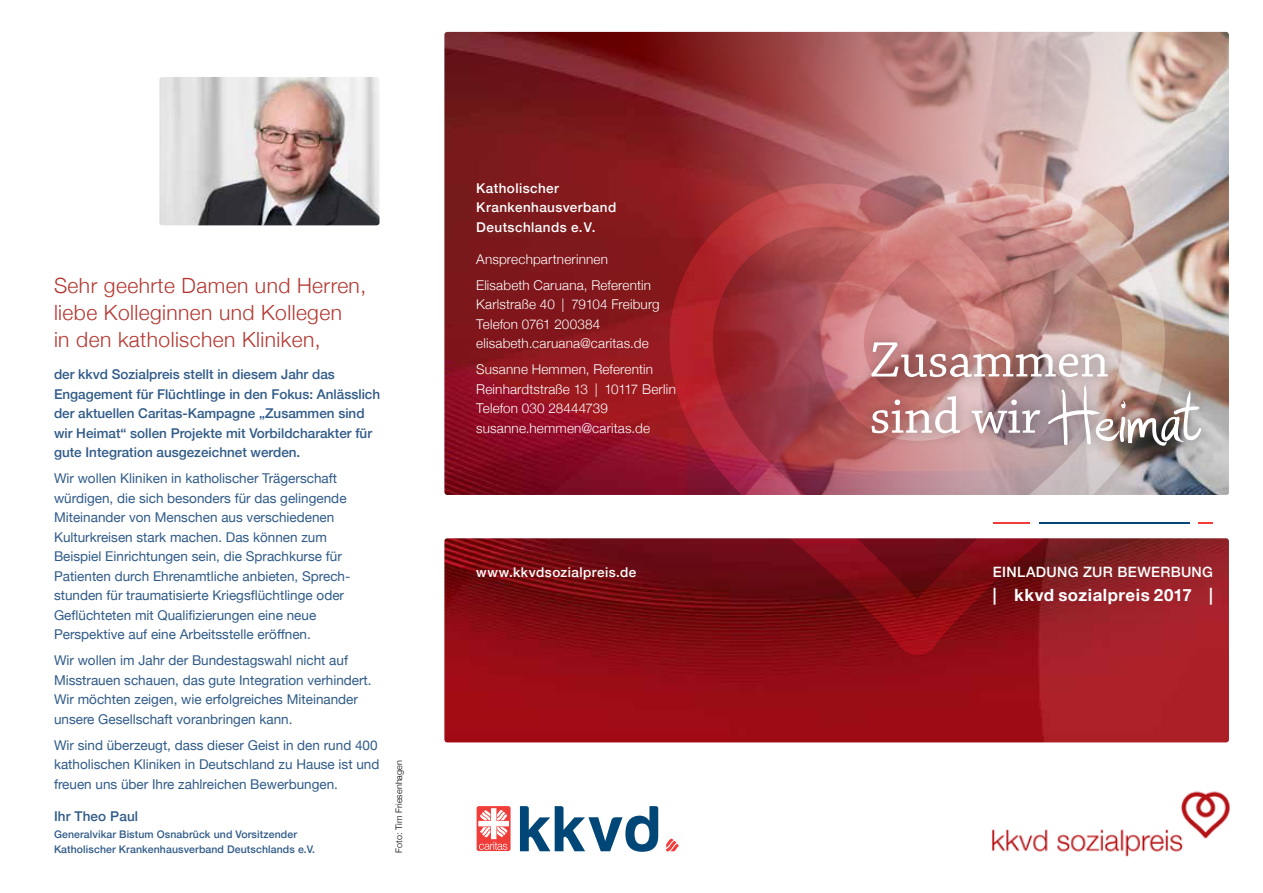
<style>
.page{position:relative;width:1263px;height:893px;background:#fff}
.page>*{position:absolute;margin:0;border:0;box-sizing:border-box;transform-origin:0 0}
.t1{font:99.9px "Hashtag";letter-spacing:-.085em;color:#fff}
.t2{font:52.5px/56.2px "Chaparral Pro";letter-spacing:-.005em;color:#fff}
.t3{font:300 21px/27px "Helvetica Neue";letter-spacing:.02em;color:#b33731}
.t4{font:700 16.8px "Helvetica Neue";letter-spacing:.03em;color:#fff}
.t5{font:500 14.25px "Helvetica Neue";letter-spacing:.02em;color:#fff}
.t6{font:13.5px/19.5px "Helvetica Neue";color:#305b88}
.t7{font:500 13.5px/19.5px "Helvetica Neue";color:#305b88}
.t8{font:300 13.5px/19.5px "Helvetica Neue";letter-spacing:.01em;color:#fff}
.t9{font:500 13.5px/19.5px "Helvetica Neue";letter-spacing:.035em;color:#fff}
.t10{font:500 10.5px/15px "Helvetica Neue";letter-spacing:.01em;color:#305b88}
.t11{font:300 9px "Helvetica Neue";letter-spacing:.01em;color:#000}
</style>
<div class="page">
<img style="left:444px;top:32px;width:243px;height:463px">
<img style="left:687px;top:32px;width:542px;height:463px">
<img style="left:444px;top:538px;width:785px;height:204px">
<svg style="left:477px;top:806px;width:34px;height:45px"></svg>
<svg style="left:666px;top:838px;width:13px;height:13px"></svg>
<svg style="left:520px;top:806px;width:138px;height:46px"></svg>
<img style="left:992px;top:791px;width:238px;height:66px">
<img style="left:669px;top:183px;width:496px;height:472px">
<div style="left:858px;top:329px;width:262px;height:118px;background:#000;opacity:.25"></div>
<div style="left:1035px;top:372px;width:179px;height:87px;background:#000;opacity:.25"></div>
<hr style="left:993px;top:522px;width:37px;height:2px;background:#f13d3a">
<hr style="left:1039px;top:522px;width:150px;height:2px;background:#004677">
<svg style="left:1198px;top:522px;width:15px;height:2px"></svg>
<img style="left:159px;top:77px;width:220px;height:148px">
<h3 class="t3" style="left:54px;top:271px;width:314px">Sehr geehrte Damen und Herren, liebe Kolleginnen und Kollegen<br>in den katholischen Kliniken,</h3>
<p class="t7" style="left:54px;top:364px;width:328px">der kkvd Sozialpreis stellt in diesem Jahr das Engagement für Flüchtlinge in den Fokus: Anlässlich der aktuellen Caritas-Kampagne „Zusammen sind wir Heimat“ sollen Projekte mit Vorbildcharakter für gute Integration ausgezeichnet werden.</p>
<p class="t6" style="left:54px;top:470px;width:298px">Wir wollen Kliniken in katholischer Trägerschaft würdigen, die sich besonders für das gelingende Miteinander von Menschen aus verschiedenen Kulturkreisen stark machen. Das können zum Beispiel Einrichtungen sein, die Sprachkurse für Patienten durch Ehrenamtliche anbieten, Sprech&shy;stunden für traumatisierte Kriegsflüchtlinge oder Geflüchteten mit Qualifizierungen eine neue Perspektive auf eine Arbeitsstelle eröffnen.</p>
<p class="t6" style="left:54px;top:651px;width:319px">Wir wollen im Jahr der Bundestagswahl nicht auf Misstrauen schauen, das gute Integration verhindert.<br>Wir möchten zeigen, wie erfolgreiches Miteinander unsere Gesellschaft voranbringen kann.</p>
<p class="t6" style="left:54px;top:736px;width:327px">Wir sind überzeugt, dass dieser Geist in den rund 400 katholischen Kliniken in Deutschland zu Hause ist und freuen uns über Ihre zahlreichen Bewerbungen.</p>
<p class="t7" style="left:54px;top:805px;width:86px">Ihr Theo Paul</p>
<p class="t10" style="left:54px;top:826px;width:263px">Generalvikar Bistum Osnabrück und Vorsitzender<br>Katholischer Krankenhausverband Deutschlands e.V.</p>
<p class="t11" style="left:392px;top:853px;width:95px;rotate:-90deg">Foto: Tim Friesenhagen</p>
<p class="t9" style="left:476px;top:177px;width:142px">Katholischer<br>Krankenhausverband<br>Deutschlands e.V.</p>
<p class="t8" style="left:476px;top:245px;width:176px;line-height:26px">Ansprechpartnerinnen<br>Elisabeth Caruana, Referentin</p>
<p class="t8" style="left:476px;top:294px;width:185px">Karlstraße 40 | 79104 Freiburg<br>Telefon 0761 200384 elisabeth.caruana@caritas.de</p>
<p class="t8" style="left:476px;top:359px;width:201px">Susanne Hemmen, Referentin<br>Reinhardtstraße 13 | 10117 Berlin<br>Telefon 030 28444739 susanne.hemmen@caritas.de</p>
<p class="t9" style="left:476px;top:561px;width:162px">www.kkvdsozialpreis.de</p>
<h2 class="t2" style="left:870px;top:334px;width:241px">Zusammen sind wir</h2>
<h1 class="t1" style="left:1046px;top:371px;width:159px">Heimat</h1>
<p class="t5" style="left:993px;top:560px;width:222px">EINLADUNG ZUR BEWERBUNG</p>
<p class="t4" style="left:993px;top:582px;width:222px">| kkvd sozialpreis 2017 |</p>
</div>
